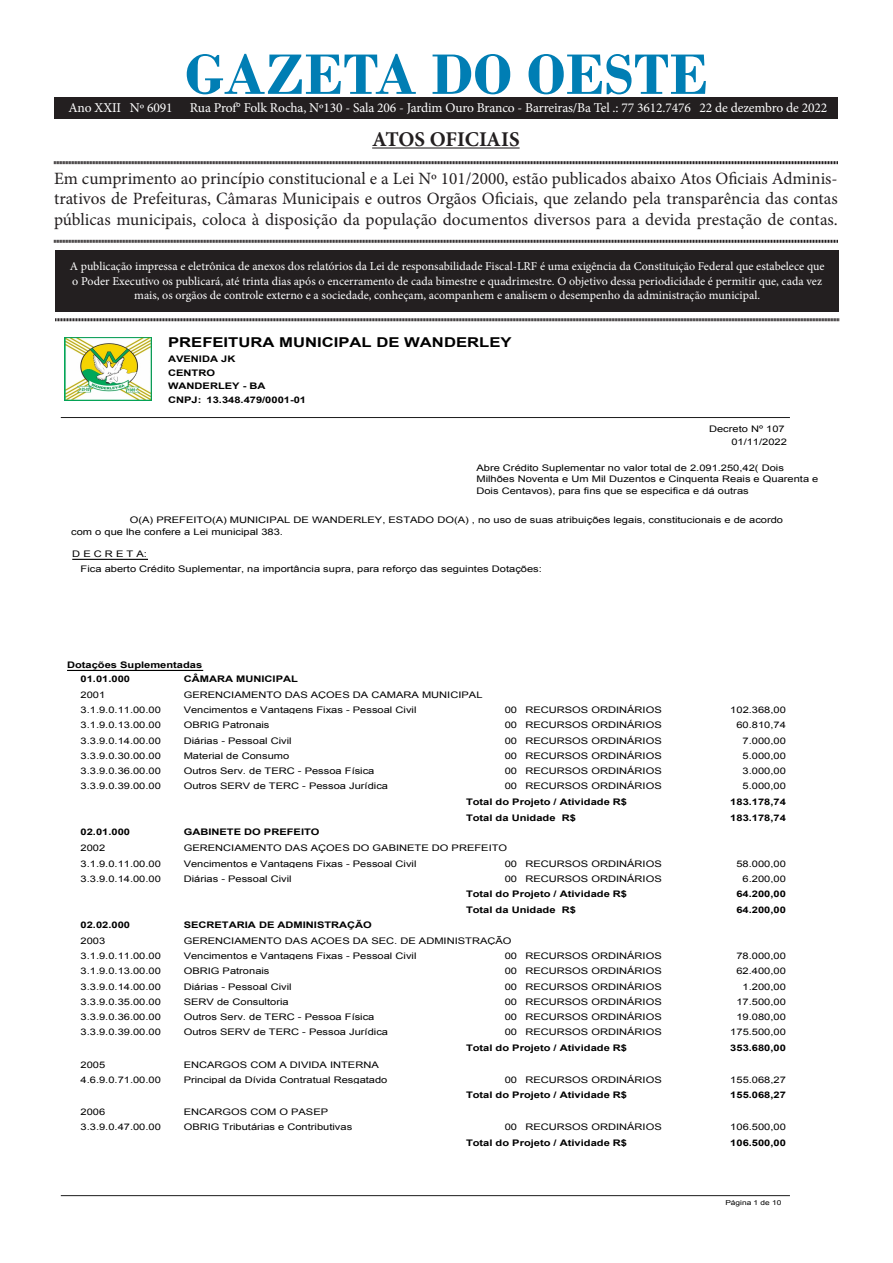
<style>
.page{position:relative;width:893px;height:1263px;background:#fff}
.page>*{position:absolute;margin:0;border:0;box-sizing:border-box;transform-origin:0 0}
.t1{font:700 60px "Bodoni";color:#007eb4}
.t2{font:700 21px "Minion Pro";letter-spacing:-.005em;color:#231f20}
.t3{font:17.25px/20.7px "Minion Pro";color:#231f20;text-align:justify}
.t4{font:13.5px "Minion Pro";letter-spacing:-.01em;color:#fff}
.t5{font:700 13.5px "Arial";color:#000;scale:1.23 1}
.t6{font:12px/14.4px "Minion Pro";color:#fff;text-align:center}
.t7{font:9px/11.9px "Arial";color:#000;scale:1.23 1}
.t8{font:700 9px/13.5px "Arial";color:#000;scale:1.23 1}
.t9{font:6.75px "Arial";color:#000;scale:1.23 1}
</style>
<div class="page">
<div style="left:55px;top:250px;width:784px;height:61px;background:#231f20"></div>
<hr style="left:372px;top:147px;width:148px;height:2px;background:#231f20">
<svg style="left:54px;top:161px;width:784px;height:4px;background:#908e8e"></svg>
<svg style="left:54px;top:239px;width:784px;height:4px;background:#908e8e"></svg>
<svg style="left:55px;top:318px;width:784px;height:4px;background:#908e8e"></svg>
<div style="left:54px;top:98px;width:784px;height:20px;background:#231f20"></div>
<hr style="left:61px;top:417px;width:729px;height:1px;background:#000">
<img style="left:65px;top:338px;width:86px;height:63px">
<hr style="left:72px;top:559px;width:76px;height:1px;background:#000">
<hr style="left:67px;top:670px;width:136px;height:1px;background:#000">
<hr style="left:61px;top:1195px;width:729px;height:1px;background:#000">
<p class="t1" style="left:185px;top:39px;width:525px">GAZETA DO OESTE</p>
<p class="t2" style="left:372px;top:124px;width:149px">ATOS OFICIAIS</p>
<p class="t3" style="left:54px;top:168px;width:785px">Em cumprimento ao princípio constitucional e a Lei Nº 101/2000, estão publicados abaixo Atos Oficiais Adminis&shy;trativos de Prefeituras, Câmaras Municipais e outros Orgãos Oficiais, que zelando pela transparência das contas públicas municipais, coloca à disposição da população documentos diversos para a devida prestação de contas.</p>
<p class="t6" style="left:70px;top:259px;width:756px">A publicação impressa e eletrônica de anexos dos relatórios da Lei de responsabilidade Fiscal-LRF é uma exigência da Constituição Federal que estabelece que o Poder Executivo os publicará, até trinta dias após o encerramento de cada bimestre e quadrimestre. O objetivo dessa periodicidade é permitir que, cada vez mais, os orgãos de controle externo e a sociedade, conheçam, acompanhem e analisem o desempenho da administração municipal.</p>
<p class="t4" style="left:68px;top:98px;width:106px">Ano XXII Nº 6091</p>
<p class="t4" style="left:190px;top:98px;width:639px">Rua Prof° Folk Rocha, Nº130 - Sala 206 - Jardim Ouro Branco - Barreiras/Ba Tel .: 77 3612.7476 22 de dezembro de 2022</p>
<p class="t5" style="left:168px;top:333px;width:281px">PREFEITURA MUNICIPAL DE WANDERLEY</p>
<p class="t8" style="left:168px;top:379px;width:81px">WANDERLEY - BA<br>CNPJ:</p>
<p class="t8" style="left:168px;top:352px;width:56px">AVENIDA JK<br>CENTRO</p>
<p class="t8" style="left:207px;top:393px;width:82px">13.348.479/0001-01</p>
<p class="t7" style="left:709px;top:423px;width:63px">Decreto Nº 107</p>
<p class="t7" style="left:731px;top:436px;width:47px">01/11/2022</p>
<p class="t7" style="left:476px;top:462px;width:280px">Abre Crédito Suplementar no valor total de 2.091.250,42( Dois<br>Milhões Noventa e Um Mil Duzentos e Cinquenta Reais e Quarenta e<br>Dois Centavos), para fins que se especifica e dá outras</p>
<p class="t7" style="left:71px;top:514px;width:580px;text-indent:59px">O(A) PREFEITO(A) MUNICIPAL DE WANDERLEY, ESTADO DO(A) , no uso de suas atribuições legais, constitucionais e de acordo com o que lhe confere a Lei municipal 383.</p>
<p class="t7" style="left:81px;top:563px;width:376px">Fica aberto Crédito Suplementar, na importância supra, para reforço das seguintes Dotações:</p>
<p class="t7" style="left:72px;top:548px;width:62px">D E C R E T A:</p>
<p class="t8" style="left:81px;top:658px;width:100px;text-indent:-14px">Dotações Suplementadas<br>01.01.000</p>
<p class="t8" style="left:184px;top:672px;width:94px">CÂMARA MUNICIPAL</p>
<p class="t7" style="left:81px;top:689px;width:22px">2001</p>
<p class="t7" style="left:184px;top:689px;width:244px">GERENCIAMENTO DAS AÇOES DA CAMARA MUNICIPAL</p>
<p class="t7" style="left:81px;top:704px;width:67px">3.1.9.0.11.00.00</p>
<p class="t7" style="left:184px;top:704px;width:191px">Vencimentos e Vantagens Fixas - Pessoal Civil</p>
<p class="t7" style="left:505px;top:704px;width:129px">00 RECURSOS ORDINÁRIOS</p>
<p class="t7" style="left:730px;top:704px;width:47px">102.368,00</p>
<p class="t7" style="left:81px;top:719px;width:67px">3.1.9.0.13.00.00</p>
<p class="t7" style="left:184px;top:719px;width:71px">OBRIG Patronais</p>
<p class="t7" style="left:505px;top:719px;width:129px">00 RECURSOS ORDINÁRIOS</p>
<p class="t7" style="left:736px;top:719px;width:42px">60.810,74</p>
<p class="t7" style="left:81px;top:735px;width:67px">3.3.9.0.14.00.00</p>
<p class="t7" style="left:184px;top:735px;width:89px">Diárias - Pessoal Civil</p>
<p class="t7" style="left:505px;top:735px;width:129px">00 RECURSOS ORDINÁRIOS</p>
<p class="t7" style="left:743px;top:735px;width:37px">7.000,00</p>
<p class="t7" style="left:81px;top:750px;width:67px">3.3.9.0.30.00.00</p>
<p class="t7" style="left:184px;top:750px;width:87px">Material de Consumo</p>
<p class="t7" style="left:505px;top:750px;width:129px">00 RECURSOS ORDINÁRIOS</p>
<p class="t7" style="left:743px;top:750px;width:37px">5.000,00</p>
<p class="t7" style="left:81px;top:765px;width:67px">3.3.9.0.36.00.00</p>
<p class="t7" style="left:184px;top:765px;width:157px">Outros Serv. de TERC - Pessoa Física</p>
<p class="t7" style="left:505px;top:765px;width:129px">00 RECURSOS ORDINÁRIOS</p>
<p class="t7" style="left:743px;top:765px;width:37px">3.000,00</p>
<p class="t7" style="left:81px;top:780px;width:67px">3.3.9.0.39.00.00</p>
<p class="t7" style="left:184px;top:780px;width:168px">Outros SERV de TERC - Pessoa Jurídica</p>
<p class="t7" style="left:505px;top:780px;width:129px">00 RECURSOS ORDINÁRIOS</p>
<p class="t7" style="left:743px;top:780px;width:37px">5.000,00</p>
<p class="t8" style="left:466px;top:795px;width:132px">Total do Projeto / Atividade R$</p>
<p class="t8" style="left:730px;top:795px;width:47px">183.178,74</p>
<p class="t8" style="left:466px;top:811px;width:91px">Total da Unidade R$</p>
<p class="t8" style="left:730px;top:811px;width:47px">183.178,74</p>
<p class="t8" style="left:81px;top:826px;width:42px">02.01.000</p>
<p class="t8" style="left:184px;top:826px;width:112px">GABINETE DO PREFEITO</p>
<p class="t7" style="left:81px;top:842px;width:22px">2002</p>
<p class="t7" style="left:184px;top:842px;width:264px">GERENCIAMENTO DAS AÇOES DO GABINETE DO PREFEITO</p>
<p class="t7" style="left:81px;top:858px;width:67px">3.1.9.0.11.00.00</p>
<p class="t7" style="left:184px;top:858px;width:191px">Vencimentos e Vantagens Fixas - Pessoal Civil</p>
<p class="t7" style="left:505px;top:858px;width:129px">00 RECURSOS ORDINÁRIOS</p>
<p class="t7" style="left:736px;top:858px;width:42px">58.000,00</p>
<p class="t7" style="left:81px;top:873px;width:67px">3.3.9.0.14.00.00</p>
<p class="t7" style="left:184px;top:873px;width:89px">Diárias - Pessoal Civil</p>
<p class="t7" style="left:505px;top:873px;width:129px">00 RECURSOS ORDINÁRIOS</p>
<p class="t7" style="left:743px;top:873px;width:37px">6.200,00</p>
<p class="t8" style="left:466px;top:887px;width:132px">Total do Projeto / Atividade R$</p>
<p class="t8" style="left:736px;top:887px;width:42px">64.200,00</p>
<p class="t8" style="left:466px;top:904px;width:91px">Total da Unidade R$</p>
<p class="t8" style="left:736px;top:904px;width:42px">64.200,00</p>
<p class="t8" style="left:81px;top:918px;width:42px">02.02.000</p>
<p class="t8" style="left:184px;top:918px;width:155px">SECRETARIA DE ADMINISTRAÇÃO</p>
<p class="t7" style="left:81px;top:935px;width:22px">2003</p>
<p class="t7" style="left:184px;top:935px;width:268px">GERENCIAMENTO DAS AÇOES DA SEC. DE ADMINISTRAÇÃO</p>
<p class="t7" style="left:81px;top:950px;width:67px">3.1.9.0.11.00.00</p>
<p class="t7" style="left:184px;top:950px;width:191px">Vencimentos e Vantagens Fixas - Pessoal Civil</p>
<p class="t7" style="left:505px;top:950px;width:129px">00 RECURSOS ORDINÁRIOS</p>
<p class="t7" style="left:736px;top:950px;width:42px">78.000,00</p>
<p class="t7" style="left:81px;top:965px;width:67px">3.1.9.0.13.00.00</p>
<p class="t7" style="left:184px;top:965px;width:71px">OBRIG Patronais</p>
<p class="t7" style="left:505px;top:965px;width:129px">00 RECURSOS ORDINÁRIOS</p>
<p class="t7" style="left:736px;top:965px;width:42px">62.400,00</p>
<p class="t7" style="left:81px;top:981px;width:67px">3.3.9.0.14.00.00</p>
<p class="t7" style="left:184px;top:981px;width:89px">Diárias - Pessoal Civil</p>
<p class="t7" style="left:505px;top:981px;width:129px">00 RECURSOS ORDINÁRIOS</p>
<p class="t7" style="left:743px;top:981px;width:37px">1.200,00</p>
<p class="t7" style="left:81px;top:996px;width:67px">3.3.9.0.35.00.00</p>
<p class="t7" style="left:184px;top:996px;width:87px">SERV de Consultoria</p>
<p class="t7" style="left:505px;top:996px;width:129px">00 RECURSOS ORDINÁRIOS</p>
<p class="t7" style="left:736px;top:996px;width:42px">17.500,00</p>
<p class="t7" style="left:81px;top:1011px;width:67px">3.3.9.0.36.00.00</p>
<p class="t7" style="left:184px;top:1011px;width:157px">Outros Serv. de TERC - Pessoa Física</p>
<p class="t7" style="left:505px;top:1011px;width:129px">00 RECURSOS ORDINÁRIOS</p>
<p class="t7" style="left:736px;top:1011px;width:42px">19.080,00</p>
<p class="t7" style="left:81px;top:1026px;width:67px">3.3.9.0.39.00.00</p>
<p class="t7" style="left:184px;top:1026px;width:168px">Outros SERV de TERC - Pessoa Jurídica</p>
<p class="t7" style="left:505px;top:1026px;width:129px">00 RECURSOS ORDINÁRIOS</p>
<p class="t7" style="left:730px;top:1026px;width:47px">175.500,00</p>
<p class="t8" style="left:466px;top:1041px;width:132px">Total do Projeto / Atividade R$</p>
<p class="t8" style="left:730px;top:1041px;width:47px">353.680,00</p>
<p class="t7" style="left:81px;top:1059px;width:22px">2005</p>
<p class="t7" style="left:184px;top:1059px;width:160px">ENCARGOS COM A DIVIDA INTERNA</p>
<p class="t7" style="left:81px;top:1074px;width:67px">4.6.9.0.71.00.00</p>
<p class="t7" style="left:184px;top:1074px;width:167px">Principal da Dívida Contratual Resgatado</p>
<p class="t7" style="left:505px;top:1074px;width:129px">00 RECURSOS ORDINÁRIOS</p>
<p class="t7" style="left:730px;top:1074px;width:47px">155.068,27</p>
<p class="t8" style="left:466px;top:1088px;width:132px">Total do Projeto / Atividade R$</p>
<p class="t8" style="left:730px;top:1088px;width:47px">155.068,27</p>
<p class="t7" style="left:81px;top:1106px;width:22px">2006</p>
<p class="t7" style="left:184px;top:1106px;width:119px">ENCARGOS COM O PASEP</p>
<p class="t7" style="left:81px;top:1121px;width:67px">3.3.9.0.47.00.00</p>
<p class="t7" style="left:184px;top:1121px;width:139px">OBRIG Tributárias e Contributivas</p>
<p class="t7" style="left:505px;top:1121px;width:129px">00 RECURSOS ORDINÁRIOS</p>
<p class="t7" style="left:730px;top:1121px;width:47px">106.500,00</p>
<p class="t8" style="left:466px;top:1136px;width:132px">Total do Projeto / Atividade R$</p>
<p class="t8" style="left:730px;top:1136px;width:47px">106.500,00</p>
<p class="t9" style="left:725px;top:1198px;width:47px">Página 1 de 10</p>
</div>
